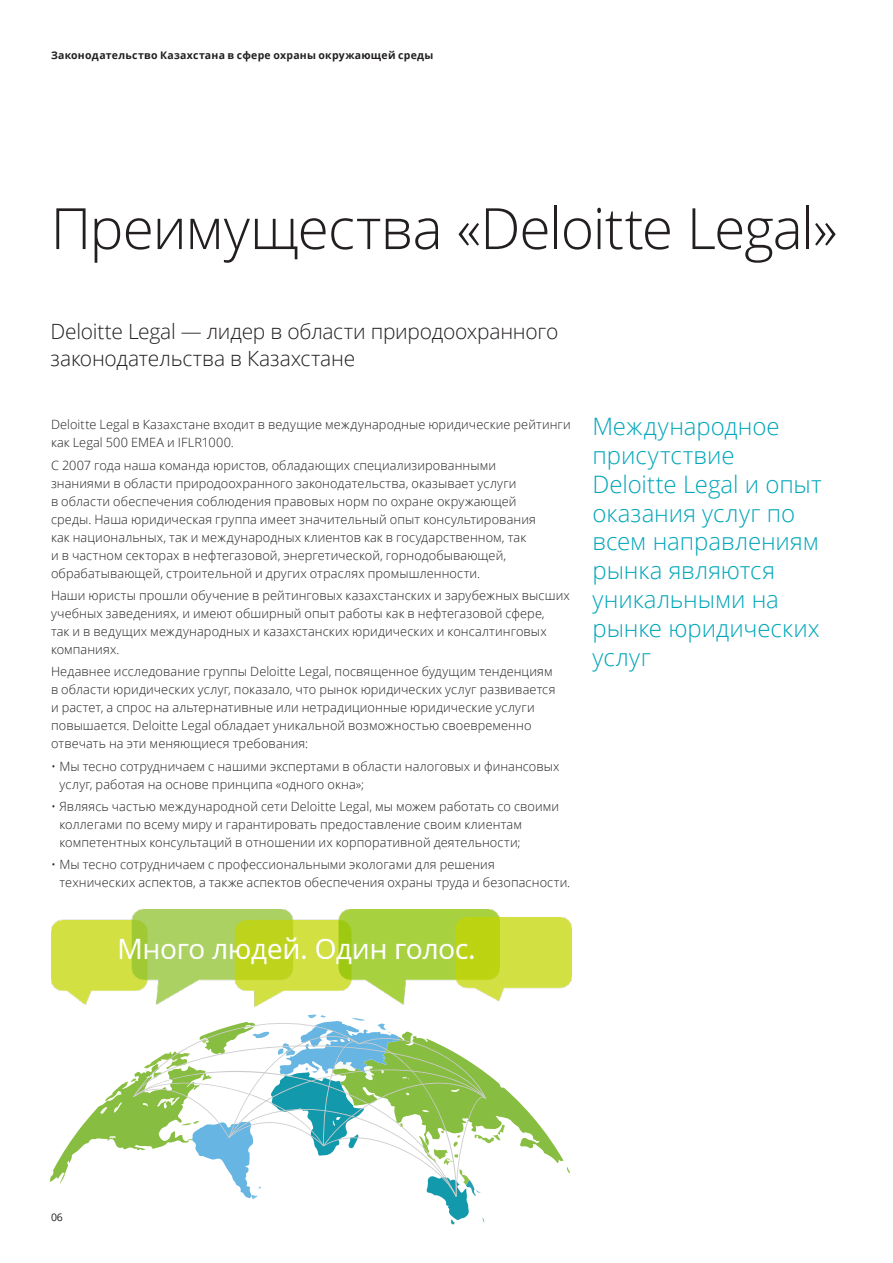
<style>
.page{position:relative;width:893px;height:1263px;background:#fff}
.page>*{position:absolute;margin:0;border:0;box-sizing:border-box;transform-origin:0 0}
.Story_heading_light{font:300 57px "Open Sans";letter-spacing:-.02em;color:#231f20}
.Quote_pullout_small{font:300 24px/28.8px "Open Sans";color:#00a6b9}
.Introduction__14_18p{font:300 21px/27px "Open Sans";letter-spacing:-.01em;color:#231f20}
.Body_copy__8_5_12pt{font:300 12.75px/18px "Open Sans";letter-spacing:.005em;color:#231f20}
.t1{font:700 10.5px "Open Sans";letter-spacing:.025em;color:#231f20}
.t2{font:10.5px "Open Sans";color:#231f20}
</style>
<div class="page">
<img style="left:51px;top:910px;width:520px;height:97px">
<svg style="left:50px;top:1014px;width:520px;height:211px"></svg>
<p class="t1" style="left:51px;top:48px;width:384px">Законодательство Казахстана в сфере охраны окружающей среды</p>
<p class="Story_heading_light" style="left:51px;top:189px;width:789px">Преимущества «Deloitte Legal»</p>
<p class="Introduction__14_18p" style="left:51px;top:317px;width:509px">Deloitte Legal — лидер в области природоохранного законодательства в Казахстане</p>
<p class="Body_copy__8_5_12pt" style="left:51px;top:415px;width:521px">Deloitte Legal в Казахстане входит в ведущие международные юридические рейтинги как Legal 500 EMEA и IFLR1000.</p>
<p class="Body_copy__8_5_12pt" style="left:51px;top:456px;width:486px">С 2007 года наша команда юристов, обладающих специализированными знаниями в области природоохранного законодательства, оказывает услуги<br>в области обеспечения соблюдения правовых норм по охране окружающей среды. Наша юридическая группа имеет значительный опыт консультирования как национальных, так и международных клиентов как в государственном, так и в частном секторах в нефтегазовой, энергетической, горнодобывающей, обрабатывающей, строительной и других отраслях промышленности.</p>
<p class="Body_copy__8_5_12pt" style="left:51px;top:586px;width:520px">Наши юристы прошли обучение в рейтинговых казахстанских и зарубежных высших учебных заведениях, и имеют обширный опыт работы как в нефтегазовой сфере,<br>так и в ведущих международных и казахстанских юридических и консалтинговых компаниях.</p>
<p class="Body_copy__8_5_12pt" style="left:51px;top:662px;width:506px">Недавнее исследование группы Deloitte Legal, посвященное будущим тенденциям в области юридических услуг, показало, что рынок юридических услуг развивается и растет, а спрос на альтернативные или нетрадиционные юридические услуги повышается. Deloitte Legal обладает уникальной возможностью своевременно отвечать на эти меняющиеся требования:</p>
<p class="Body_copy__8_5_12pt" style="left:60px;top:756px;width:501px;text-indent:-9px">• Мы тесно сотрудничаем с нашими экспертами в области налоговых и финансовых услуг, работая на основе принципа «одного окна»;</p>
<p class="Body_copy__8_5_12pt" style="left:60px;top:797px;width:501px;text-indent:-9px">• Являясь частью международной сети Deloitte Legal, мы можем работать со своими коллегами по всему миру и гарантировать предоставление своим клиентам компетентных консультаций в отношении их корпоративной деятельности;</p>
<p class="Body_copy__8_5_12pt" style="left:60px;top:855px;width:512px;text-indent:-9px">• Мы тесно сотрудничаем с профессиональными экологами для решения технических аспектов, а также аспектов обеспечения охраны труда и безопасности.</p>
<p class="Quote_pullout_small" style="left:592px;top:411px;width:231px">Международное присутствие<br>Deloitte Legal и опыт оказания услуг по всем направлениям рынка являются уникальными на рынке юридических услуг</p>
<p class="t2" style="left:51px;top:1210px;width:13px">06</p>
</div>
